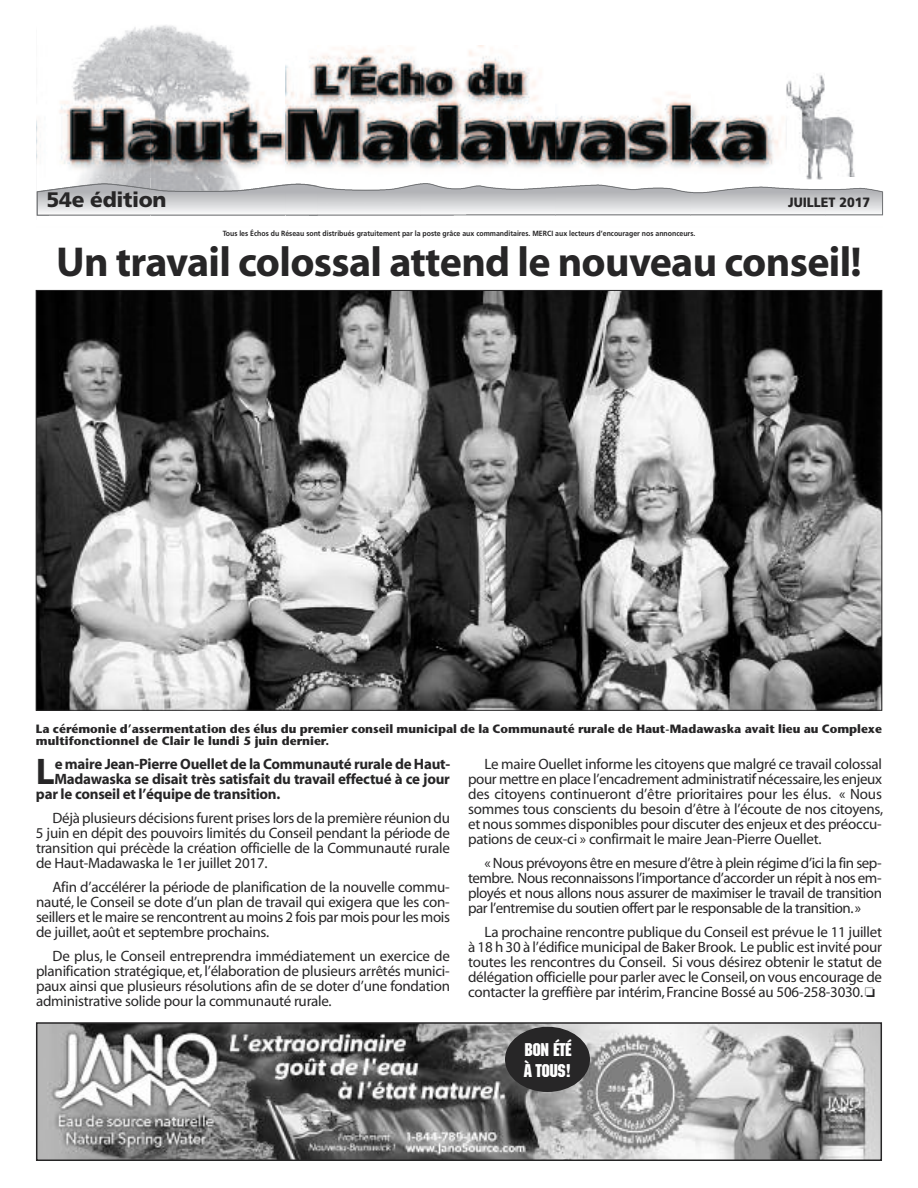
<style>
.page{position:relative;width:918px;height:1188px;background:#fff}
.page>*{position:absolute;margin:0;border:0;box-sizing:border-box;transform-origin:0 0}
.t1{font:700 42px "Myriad";letter-spacing:-.015em;color:#272627}
.t2{font:700 37.2px "Myriad";color:#272627}
.t3{font:900 21px "Frutiger";letter-spacing:-.015em;color:#272627}
.t4{font:18px/21px "Machine";letter-spacing:-.03em;color:#fff}
.t5{font:15px/15px "Myriad";letter-spacing:-.015em;color:#272627;text-align:justify}
.t6{font:700 15px "Myriad";letter-spacing:-.015em;color:#272627}
.t7{font:900 13.5px "Frutiger";color:#272627;scale:.93 1}
.t8{font:700 12px/12px "Stone Sans";color:#272627}
.t9{font:700 7.5px "Frutiger";color:#272627;scale:.93 1}
</style>
<div class="page">
<img style="left:36px;top:25px;width:819px;height:153px">
<img style="left:36px;top:178px;width:114px;height:38px">
<img style="left:37px;top:183px;width:248px;height:33px">
<img style="left:150px;top:178px;width:135px;height:13px">
<img style="left:285px;top:178px;width:598px;height:38px">
<img style="left:556px;top:185px;width:270px;height:30px">
<img style="left:691px;top:187px;width:192px;height:28px">
<img style="left:826px;top:189px;width:56px;height:25px">
<img style="left:39px;top:1025px;width:840px;height:133px">
<div style="left:36px;top:1022px;width:846px;height:139px;border:2px solid #272627"></div>
<div style="left:505px;top:1027px;width:85px;height:65px;background:#272627;border-radius:50%"></div>
<img style="left:38px;top:292px;width:842px;height:417px">
<h3 class="t3" style="left:47px;top:192px;width:121px">54e édition</h3>
<p class="t7" style="left:788px;top:197px;width:90px">JUILLET 2017</p>
<p class="t9" style="left:223px;top:230px;width:510px">Tous les Échos du Réseau sont distribués gratuitement par la poste grâce aux commanditaires. MERCI aux lecteurs d’encourager nos annonceurs.</p>
<h1 class="t1" style="left:56px;top:246px;width:807px">Un travail colossal attend le nouveau conseil!</h1>
<p class="t8" style="left:36px;top:724px;width:848px">La cérémonie d’assermentation des élus du premier conseil municipal de la Communauté rurale de Haut-Madawaska avait lieu au Complexe multifonctionnel de Clair le lundi 5 juin dernier.</p>
<h2 class="t2" style="left:36px;top:757px;width:21px">L</h2>
<p class="t6" style="left:55px;top:758px;width:397px">e maire Jean-Pierre Ouellet de la Communauté rurale de Haut-</p>
<p class="t6" style="left:54px;top:773px;width:397px">Madawaska se disait très satisfait du travail effectué à ce jour</p>
<p class="t6" style="left:36px;top:788px;width:246px">par le conseil et l’équipe de transition.</p>
<p class="t5" style="left:36px;top:812px;width:416px;text-indent:16px">Déjà plusieurs décisions furent prises lors de la première réunion du 5 juin en dépit des pouvoirs limités du Conseil pendant la période de transition qui précède la création officielle de la Communauté rurale de Haut-Madawaska le 1er juillet 2017.</p>
<p class="t5" style="left:36px;top:881px;width:416px;text-indent:16px">Afin d’accélérer la période de planification de la nouvelle commu&shy;nauté, le Conseil se dote d’un plan de travail qui exigera que les con&shy;seillers et le maire se rencontrent au moins 2 fois par mois pour les mois de juillet,août et septembre prochains.</p>
<p class="t5" style="left:36px;top:950px;width:416px;text-indent:17px">De plus, le Conseil entreprendra immédiatement un exercice de planification stratégique,et, l’élaboration de plusieurs arrêtés munici&shy;paux ainsi que plusieurs résolutions afin de se doter d’une fondation administrative solide pour la communauté rurale.</p>
<p class="t5" style="left:468px;top:758px;width:417px;text-indent:17px">Le maire Ouellet informe les citoyens que malgré ce travail colossal pour mettre en place l’encadrement administratif nécessaire,les enjeux des citoyens continueront d’être prioritaires pour les élus. « Nous sommes tous conscients du besoin d’être à l’écoute de nos citoyens, et nous sommes disponibles pour discuter des enjeux et des préoccu&shy;pations de ceux-ci » confirmait le maire Jean-Pierre Ouellet.</p>
<p class="t5" style="left:468px;top:857px;width:416px;text-indent:17px">« Nous prévoyons être en mesure d’être à plein régime d’ici la fin sep&shy;tembre. Nous reconnaissons l’importance d’accorder un répit à nos em&shy;ployés et nous allons nous assurer de maximiser le travail de transition par l’entremise du soutien offert par le responsable de la transition.»</p>
<p class="t5" style="left:468px;top:926px;width:416px;text-indent:16px">La prochaine rencontre publique du Conseil est prévue le 11 juillet à 18 h 30 à l’édifice municipal de Baker Brook. Le public est invité pour toutes les rencontres du Conseil. Si vous désirez obtenir le statut de délégation officielle pour parler avec le Conseil,on vous encourage de contacter la greffière par intérim,Francine Bossé au 506-258-3030.❏</p>
<p class="t4" style="left:524px;top:1042px;width:49px">BON ÉTÉ<br>À TOUS!</p>
</div>
